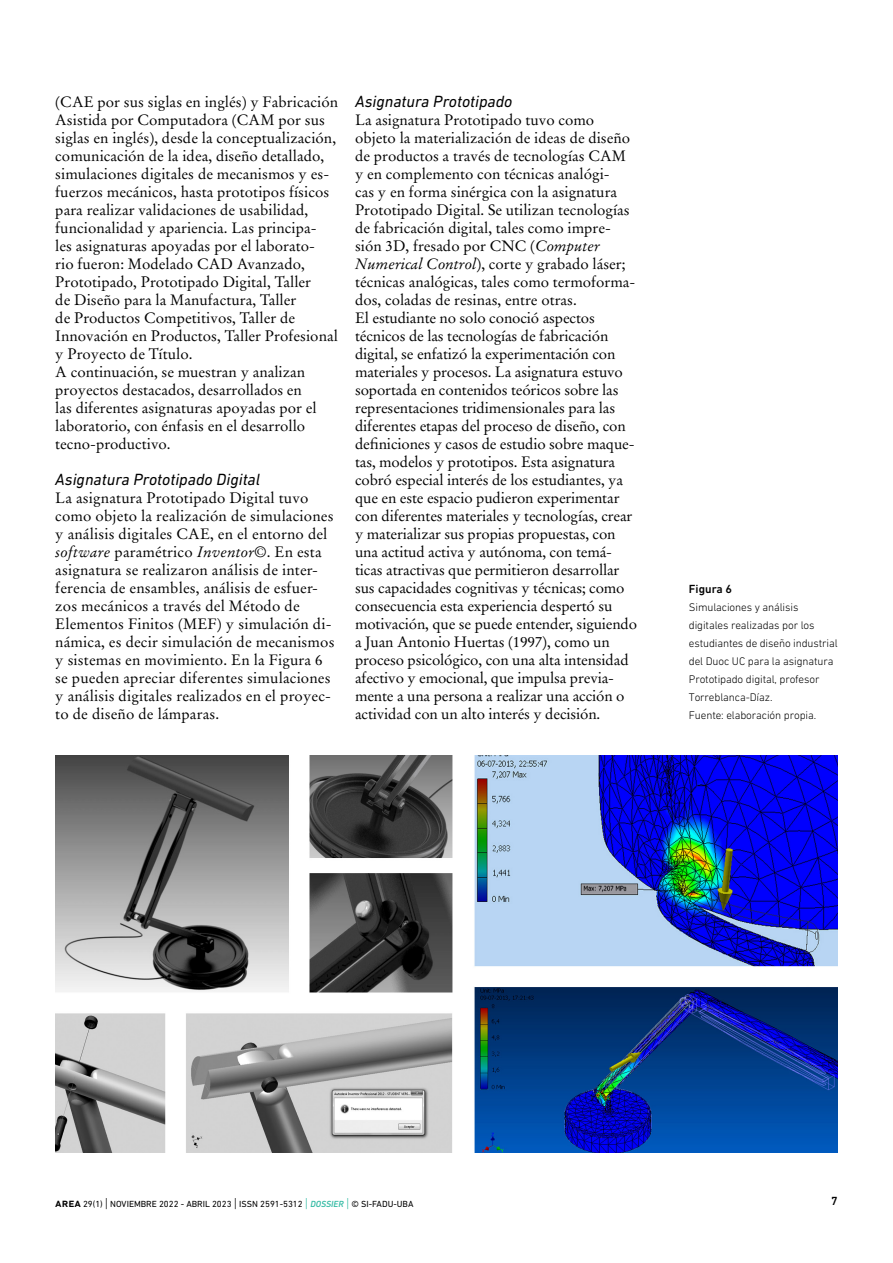
<style>
.page{position:relative;width:893px;height:1263px;background:#fff}
.page>*{position:absolute;margin:0;border:0;box-sizing:border-box;transform-origin:0 0}
.Subtitulo_3{font:italic 16.5px "DIN Next LT Pro";color:#000}
.Texto_principal{font:15px/18px "Stempel Garamond LT Std";color:#000}
.Titulo_Figuras_Fotog{font:500 12px "DIN Next LT Pro";color:#000}
.Epígrafe{font:300 11.25px/18px "DIN Next LT Pro";letter-spacing:-.01em;color:#000}
.t1{font:9px "DIN Next LT Pro";color:#000}
.s1{font-style:italic}
.s2{font-weight:500;font-size:12px}
.s3{font-weight:300;font-size:13.5px}
.s4{font-weight:300;font-size:13.5px;color:#36bba5}
.s5{font-weight:500;font-style:italic;color:#36bba5}
</style>
<div class="page">
<img style="left:55px;top:755px;width:783px;height:397px">
<p class="Texto_principal" style="left:55px;top:93px;width:284px">(CAE por sus siglas en inglés) y Fabricación Asistida por Computadora (CAM por sus siglas en inglés), desde la conceptualización, comunicación de la idea, diseño detallado, simulaciones digitales de mecanismos y es&shy;fuerzos mecánicos, hasta prototipos físicos para realizar validaciones de usabilidad, funcionalidad y apariencia. Las principa-<br>les asignaturas apoyadas por el laborato-<br>rio fueron: Modelado CAD Avanzado, Prototipado, Prototipado Digital, Taller<br>de Diseño para la Manufactura, Taller<br>de Productos Competitivos, Taller de Innovación en Productos, Taller Profesional y Proyecto de Título.</p>
<p class="Texto_principal" style="left:55px;top:363px;width:263px">A continuación, se muestran y analizan proyectos destacados, desarrollados en las diferentes asignaturas apoyadas por el laboratorio, con énfasis en el desarrollo tecno-productivo.</p>
<p class="Subtitulo_3" style="left:55px;top:470px;width:206px">Asignatura Prototipado Digital</p>
<p class="Texto_principal" style="left:55px;top:489px;width:281px">La asignatura Prototipado Digital tuvo como objeto la realización de simulaciones y análisis digitales CAE, en el entorno del <span class="s1">software</span> paramétrico <span class="s1">Inventor</span>©. En esta asignatura se realizaron análisis de inter&shy;ferencia de ensambles, análisis de esfuer&shy;zos mecánicos a través del Método de Elementos Finitos (MEF) y simulación di&shy;námica, es decir simulación de mecanismos y sistemas en movimiento. En la Figura 6 se pueden apreciar diferentes simulaciones y análisis digitales realizados en el proyec&shy;to de diseño de lámparas.</p>
<p class="Subtitulo_3" style="left:355px;top:92px;width:159px">Asignatura Prototipado</p>
<p class="Texto_principal" style="left:355px;top:111px;width:282px">La asignatura Prototipado tuvo como objeto la materialización de ideas de diseño de productos a través de tecnologías CAM y en complemento con técnicas analógi-<br>cas y en forma sinérgica con la asignatura Prototipado Digital. Se utilizan tecnologías de fabricación digital, tales como impre&shy;sión 3D, fresado por CNC (<span class="s1">Computer Numerical Control</span>), corte y grabado láser; técnicas analógicas, tales como termoforma&shy;dos, coladas de resinas, entre otras.</p>
<p class="Texto_principal" style="left:355px;top:309px;width:284px">El estudiante no solo conoció aspectos técnicos de las tecnologías de fabricación digital, se enfatizó la experimentación con materiales y procesos. La asignatura estuvo soportada en contenidos teóricos sobre las representaciones tridimensionales para las diferentes etapas del proceso de diseño, con definiciones y casos de estudio sobre maque&shy;tas, modelos y prototipos. Esta asignatura cobró especial interés de los estudiantes, ya que en este espacio pudieron experimentar con diferentes materiales y tecnologías, crear y materializar sus propias propuestas, con una actitud activa y autónoma, con temá&shy;ticas atractivas que permitieron desarrollar sus capacidades cognitivas y técnicas; como consecuencia esta experiencia despertó su motivación, que se puede entender, siguiendo a Juan Antonio Huertas (1997), como un proceso psicológico, con una alta intensidad afectivo y emocional, que impulsa previa&shy;mente a una persona a realizar una acción o actividad con un alto interés y decisión.</p>
<p class="Titulo_Figuras_Fotog" style="left:689px;top:582px;width:45px">Figura 6</p>
<p class="Epígrafe" style="left:689px;top:598px;width:150px">Simulaciones y análisis digitales realizadas por los estudiantes de diseño industrial del Duoc UC para la asignatura<br>Prototipado digital, profesor<br>Torreblanca-Díaz.</p>
<p class="Epígrafe" style="left:689px;top:706px;width:129px">Fuente: elaboración propia.</p>
<p class="t1" style="left:55px;top:1198px;width:360px"><span class="s2">area</span> 29(1) <span class="s3">|</span> NOVIEMBRE 2022 - ABRIL 2023 <span class="s3">|</span> ISSN 2591-5312 <span class="s4">|</span> <span class="s5">DOSSIER</span> <span class="s4">|</span> © SI-FADU-UBA</p>
<p class="Titulo_Figuras_Fotog" style="left:831px;top:1194px;width:8px">7</p>
</div>
